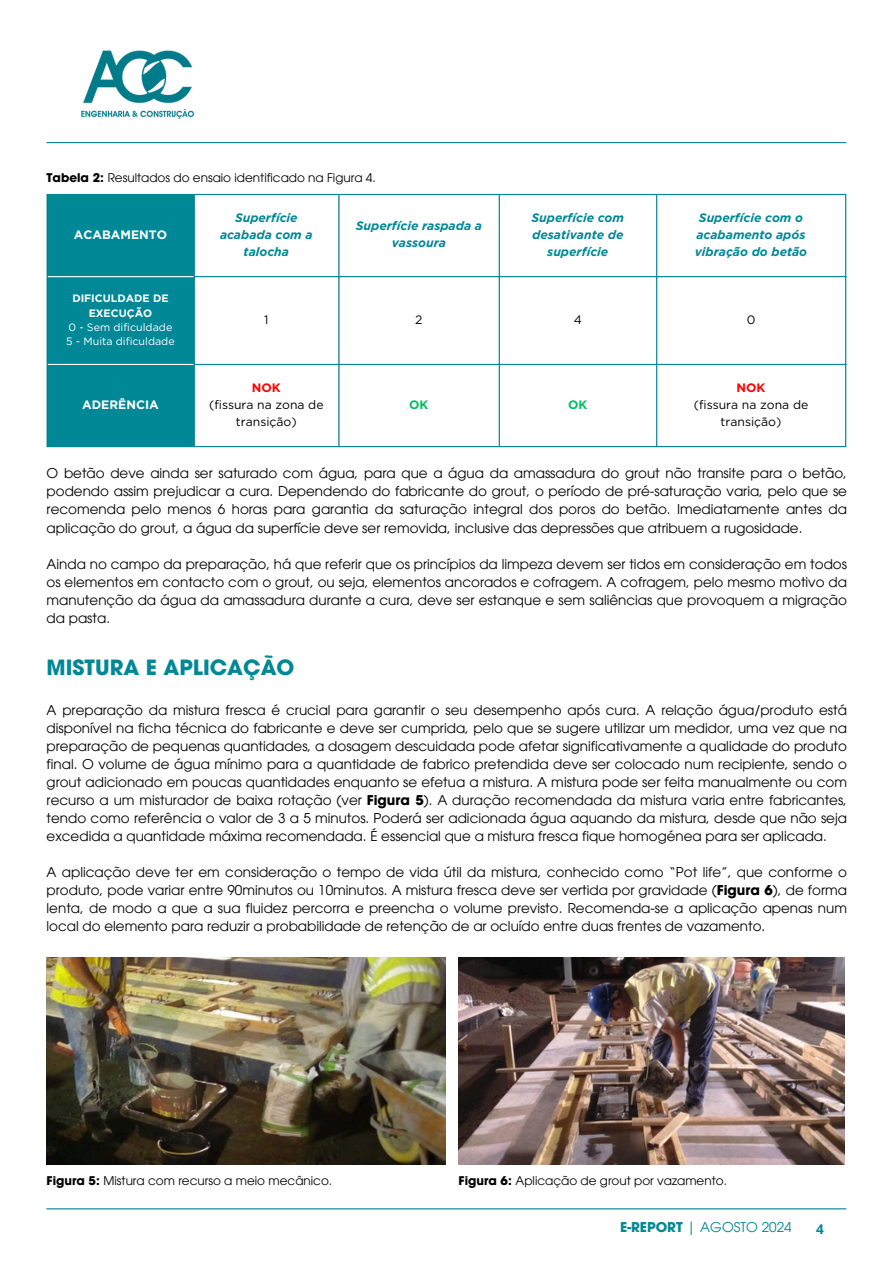
<style>
.page{position:relative;width:894px;height:1264px;background:#fff}
.page>*{position:absolute;margin:0;border:0;box-sizing:border-box;transform-origin:0 0}
.t1{font:700 21px "ITC Avant Garde Pro";color:#008896}
.t2{font:13.5px/18px "ITC Avant Garde Pro";color:#000;text-align:justify}
.t3{font:13.5px "ITC Avant Garde Pro";color:#008896}
.t4{font:700 13.5px "Open Sans";color:#008896}
.t5{font:italic 700 12.15px/17px "Gotham";color:#008896;text-align:center}
.t6{font:12.15px/17px "Gotham";color:#000;text-align:center}
.t7{font:700 12.15px "Gotham";color:#fff}
.t8{font:700 12.15px "Gotham";color:#f00}
.t9{font:700 12.15px "Gotham";color:#00bf63}
.t10{font:12px "ITC Avant Garde Pro";color:#000}
.t11{font:10.65px "Gotham";color:#fff}
.t12{font:700 10.65px/14.2px "Gotham";color:#fff;text-align:center}
.s1{font-weight:700}
</style>
<div class="page">
<hr style="left:46px;top:1208px;width:800px;height:1px;background:#007d8a">
<hr style="left:46px;top:142px;width:800px;height:1px;background:#008896">
<img style="left:81px;top:50px;width:114px;height:70px">
<div style="left:48px;top:195px;width:145px;height:251px;background:#008896"></div>
<hr style="left:47px;top:195px;width:1px;height:251px;background:#008896">
<hr style="left:193px;top:195px;width:2px;height:251px;background:#008896">
<hr style="left:338px;top:195px;width:1px;height:251px;background:#008896">
<hr style="left:498px;top:195px;width:1px;height:251px;background:#008896">
<hr style="left:656px;top:195px;width:1px;height:251px;background:#008896">
<hr style="left:844px;top:195px;width:2px;height:251px;background:#008896">
<hr style="left:47px;top:194px;width:799px;height:1px;background:#008896">
<hr style="left:193px;top:276px;width:653px;height:1px;background:#008896">
<hr style="left:193px;top:364px;width:653px;height:1px;background:#008896">
<hr style="left:47px;top:446px;width:799px;height:1px;background:#008896">
<hr style="left:48px;top:276px;width:145px;height:1px;background:#fff">
<hr style="left:48px;top:364px;width:145px;height:1px;background:#fff">
<img style="left:46px;top:957px;width:399px;height:207px">
<img style="left:458px;top:957px;width:386px;height:207px">
<p class="t10" style="left:47px;top:173px;width:331px"><span class="s1">Tabela 2:</span> Resultados do ensaio identificado na Figura 4.</p>
<p class="t7" style="left:74px;top:227px;width:95px">ACABAMENTO</p>
<p class="t12" style="left:72px;top:291px;width:98px">DIFICULDADE DE<br>EXECUÇÃO</p>
<p class="t11" style="left:69px;top:320px;width:105px">0 - Sem dificuldade</p>
<p class="t11" style="left:66px;top:335px;width:110px">5 - Muita dificuldade</p>
<p class="t7" style="left:82px;top:397px;width:78px">ADERÊNCIA</p>
<p class="t5" style="left:220px;top:209px;width:94px">Superfície acabada com a talocha</p>
<p class="t5" style="left:356px;top:217px;width:128px">Superfície raspada a vassoura</p>
<p class="t5" style="left:531px;top:209px;width:94px">Superfície com desativante de superfície</p>
<p class="t5" style="left:694px;top:209px;width:114px">Superfície com o acabamento após vibração do betão</p>
<p class="t6" style="left:264px;top:311px;width:6px">1</p>
<p class="t6" style="left:415px;top:311px;width:9px">2</p>
<p class="t6" style="left:573px;top:311px;width:10px">4</p>
<p class="t6" style="left:746px;top:311px;width:10px">0</p>
<h3 class="t8" style="left:252px;top:380px;width:30px">NOK</h3>
<h3 class="t6" style="left:209px;top:396px;width:116px">(fissura na zona de transição)</h3>
<h1 class="t9" style="left:409px;top:397px;width:21px">OK</h1>
<h3 class="t9" style="left:568px;top:397px;width:21px">OK</h3>
<h3 class="t8" style="left:736px;top:380px;width:30px">NOK</h3>
<p class="t6" style="left:693px;top:396px;width:116px">(fissura na zona de transição)</p>
<p class="t2" style="left:47px;top:466px;width:801px">O betão deve ainda ser saturado com água, para que a água da amassadura do grout não transite para o betão, podendo assim prejudicar a cura. Dependendo do fabricante do grout, o período de pré-saturação varia, pelo que se recomenda pelo menos 6 horas para garantia da saturação integral dos poros do betão. Imediatamente antes da aplicação do grout, a água da superfície deve ser removida, inclusive das depressões que atribuem a rugosidade.</p>
<p class="t2" style="left:47px;top:556px;width:801px">Ainda no campo da preparação, há que referir que os princípios da limpeza devem ser tidos em consideração em todos os elementos em contacto com o grout, ou seja, elementos ancorados e cofragem. A cofragem, pelo mesmo motivo da manutenção da água da amassadura durante a cura, deve ser estanque e sem saliências que provoquem a migração da pasta.</p>
<p class="t1" style="left:47px;top:660px;width:249px">MISTURA E APLICAÇÃO</p>
<p class="t2" style="left:47px;top:702px;width:801px">A preparação da mistura fresca é crucial para garantir o seu desempenho após cura. A relação água/produto está disponível na ficha técnica do fabricante e deve ser cumprida, pelo que se sugere utilizar um medidor, uma vez que na preparação de pequenas quantidades, a dosagem descuidada pode afetar significativamente a qualidade do produto final. O volume de água mínimo para a quantidade de fabrico pretendida deve ser colocado num recipiente, sendo o grout adicionado em poucas quantidades enquanto se efetua a mistura. A mistura pode ser feita manualmente ou com recurso a um misturador de baixa rotação (ver <span class="s1">Figura 5</span>). A duração recomendada da mistura varia entre fabricantes, tendo como referência o valor de 3 a 5 minutos. Poderá ser adicionada água aquando da mistura, desde que não seja excedida a quantidade máxima recomendada. É essencial que a mistura fresca fique homogénea para ser aplicada.</p>
<p class="t2" style="left:47px;top:864px;width:801px">A aplicação deve ter em consideração o tempo de vida útil da mistura, conhecido como “Pot life”, que conforme o produto, pode variar entre 90minutos ou 10minutos. A mistura fresca deve ser vertida por gravidade (<span class="s1">Figura 6</span>), de forma lenta, de modo a que a sua fluidez percorra e preencha o volume previsto. Recomenda-se a aplicação apenas num local do elemento para reduzir a probabilidade de retenção de ar ocluído entre duas frentes de vazamento.</p>
<h2 class="t10" style="left:47px;top:1175px;width:287px"><span class="s1">Figura 5:</span> Mistura com recurso a meio mecânico.</h2>
<p class="t10" style="left:458px;top:1175px;width:270px"><span class="s1">Figura 6:</span> Aplicação de grout por vazamento.</p>
<p class="t3" style="left:620px;top:1222px;width:173px"><span class="s1">E-REPORT</span> | AGOSTO 2024</p>
<p class="t4" style="left:816px;top:1219px;width:9px">4</p>
</div>
